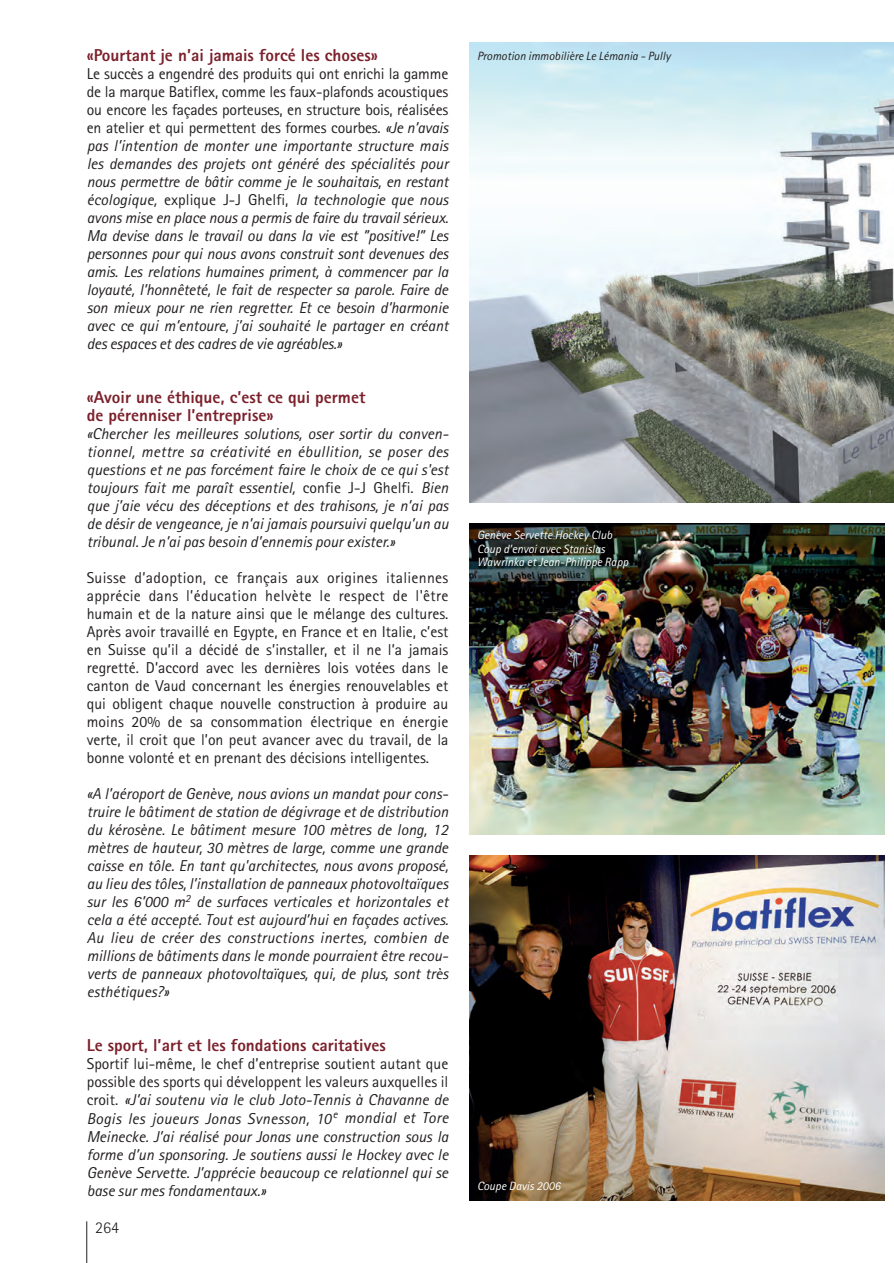
<style>
.page{position:relative;width:894px;height:1263px;background:#fff}
.page>*{position:absolute;margin:0;border:0;box-sizing:border-box;transform-origin:0 0}
.t1{font:800 17.25px/18px "Rotis Sans Serif";color:#7b202b}
.t2{font:300 16.5px "Rotis Sans Serif";color:#231f20}
.t3{font:italic 15.75px/18px "Rotis Sans Serif";color:#231f20;text-align:justify}
.t4{font:15.75px/18px "Rotis Sans Serif";color:#231f20;text-align:justify}
.t5{font:italic 12px/13.5px "Rotis Sans Serif";color:#fff}
.t6{font:italic 12px "Rotis Sans Serif";color:#231f20}
.s1{font-style:normal}
</style>
<div class="page">
<img style="left:469px;top:43px;width:424px;height:459px">
<img style="left:469px;top:523px;width:415px;height:311px">
<img style="left:469px;top:855px;width:415px;height:344px">
<img style="left:469px;top:524px;width:173px;height:56px">
<hr style="left:86px;top:1221px;width:1px;height:41px;background:#231f20">
<p class="t1" style="left:87px;top:48px;width:292px">«Pourtant je n’ai jamais forcé les choses»</p>
<p class="t3" style="left:87px;top:66px;width:363px"><span class="s1">Le succès a engendré des produits qui ont enrichi la gamme de la marque Batiflex, comme les faux-plafonds acoustiques ou encore les façades porteuses, en structure bois, réalisées en atelier et qui permettent des formes courbes.</span> «Je n’avais pas l’intention de monter une importante structure mais les demandes des projets ont généré des spécialités pour nous permettre de bâtir comme je le souhaitais, en restant écologique, <span class="s1">explique J-J Ghelfi,</span> la technologie que nous avons mise en place nous a permis de faire du travail sérieux.<br>Ma devise dans le travail ou dans la vie est ”positive!” Les personnes pour qui nous avons construit sont devenues des amis. Les relations humaines priment, à commencer par la loyauté, l’honnêteté, le fait de respecter sa parole. Faire de son mieux pour ne rien regretter. Et ce besoin d’harmonie avec ce qui m’entoure, j’ai souhaité le partager en créant des espaces et des cadres de vie agréables.»</p>
<p class="t1" style="left:87px;top:390px;width:280px">«Avoir une éthique, c’est ce qui permet de pérenniser l’entreprise»</p>
<p class="t3" style="left:87px;top:426px;width:363px">«Chercher les meilleures solutions, oser sortir du conven&shy;tionnel, mettre sa créativité en ébullition, se poser des questions et ne pas forcément faire le choix de ce qui s'est toujours fait me paraît essentiel, <span class="s1">confie J-J Ghelfi.</span> Bien que j’aie vécu des déceptions et des trahisons, je n’ai pas de désir de vengeance, je n’ai jamais poursuivi quelqu’un au tribunal. Je n’ai pas besoin d’ennemis pour exister.»</p>
<p class="t4" style="left:87px;top:570px;width:363px">Suisse d’adoption, ce français aux origines italiennes apprécie dans l’éducation helvète le respect de l'être humain et de la nature ainsi que le mélange des cultures.<br>Après avoir travaillé en Egypte, en France et en Italie, c’est en Suisse qu’il a décidé de s’installer, et il ne l’a jamais regretté. D’accord avec les dernières lois votées dans le canton de Vaud concernant les énergies renouvelables et qui obligent chaque nouvelle construction à produire au moins 20% de sa consommation électrique en énergie verte, il croit que l’on peut avancer avec du travail, de la bonne volonté et en prenant des décisions intelligentes.</p>
<p class="t3" style="left:87px;top:786px;width:363px">«A l’aéroport de Genève, nous avions un mandat pour cons&shy;truire le bâtiment de station de dégivrage et de distribution du kérosène. Le bâtiment mesure 100 mètres de long, 12 mètres de hauteur, 30 mètres de large, comme une grande caisse en tôle. En tant qu'architectes, nous avons proposé, au lieu des tôles, l’installation de panneaux photovoltaïques sur les 6’000 m<sup>2</sup> de surfaces verticales et horizontales et cela a été accepté. Tout est aujourd’hui en façades actives.<br>Au lieu de créer des constructions inertes, combien de millions de bâtiments dans le monde pourraient être recou&shy;verts de panneaux photovoltaïques, qui, de plus, sont très esthétiques?»</p>
<p class="t1" style="left:87px;top:1038px;width:300px">Le sport, l’art et les fondations caritatives</p>
<p class="t3" style="left:87px;top:1056px;width:363px"><span class="s1">Sportif lui-même, le chef d’entreprise soutient autant que possible des sports qui développent les valeurs auxquelles il croit.</span> «J’ai soutenu via le club Joto-Tennis à Chavanne de Bogis les joueurs Jonas Svnesson, 10<sup>e</sup> mondial et Tore Meinecke. J’ai réalisé pour Jonas une construction sous la forme d’un sponsoring. Je soutiens aussi le Hockey avec le Genève Servette. J’apprécie beaucoup ce relationnel qui se base sur mes fondamentaux.»</p>
<p class="t2" style="left:95px;top:1221px;width:25px">264</p>
<p class="t6" style="left:477px;top:52px;width:195px">Promotion immobilière Le Lémania - Pully</p>
<p class="t5" style="left:477px;top:529px;width:153px">Genève Servette Hockey Club<br>Coup d’envoi avec Stanislas<br>Wawrinka et Jean-Philippe Rapp</p>
<p class="t5" style="left:477px;top:1180px;width:85px">Coupe Davis 2006</p>
</div>
